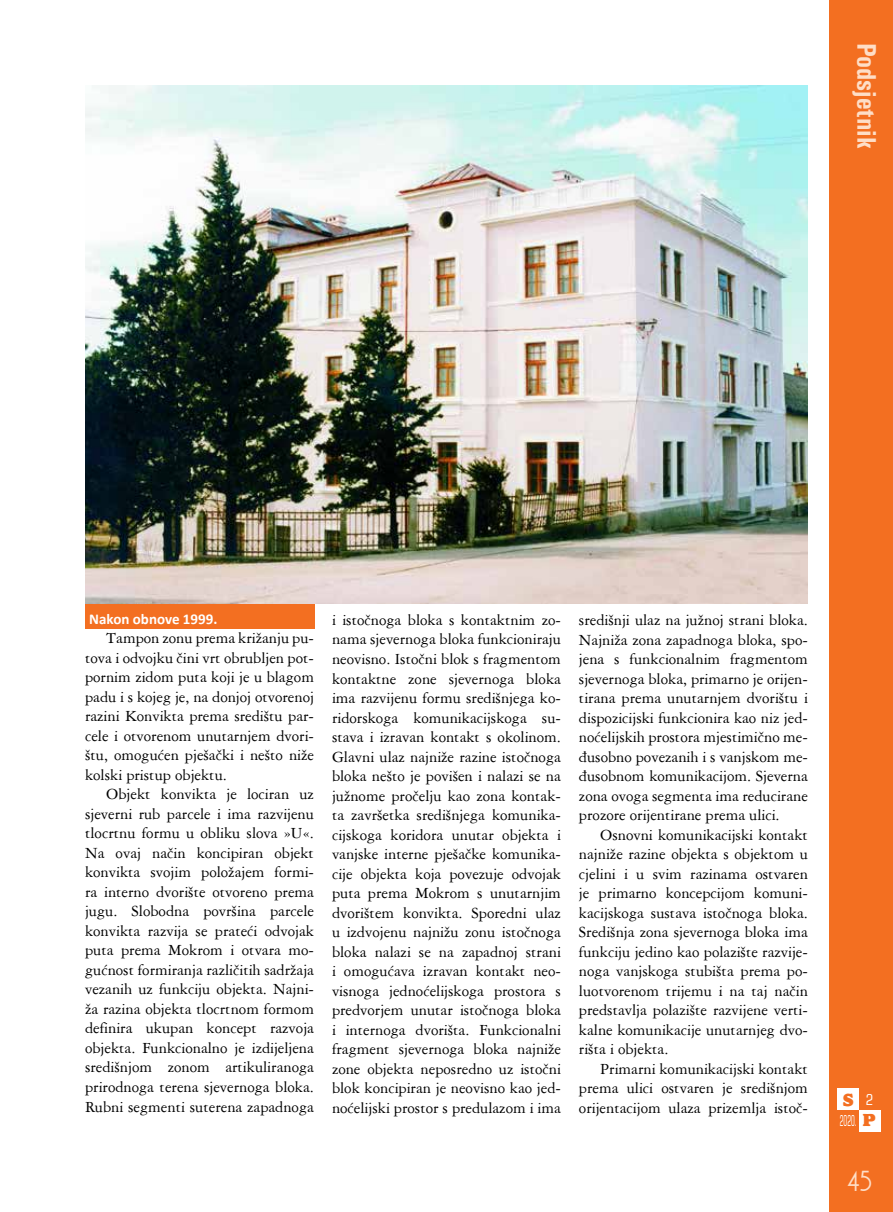
<style>
.page{position:relative;width:893px;height:1212px;background:#fff}
.page>*{position:absolute;margin:0;border:0;box-sizing:border-box;transform-origin:0 0}
.t1{font:700 condensed 27px "Univers";color:#fedec7}
.t2{font:27px "Andes";color:#fedec7}
.t3{font:800 18px "Alfredo";color:#f36f21}
.t4{font:16.5px/19.5px "American Garamond BT";color:#000;text-align:justify}
.t5{font:700 15px "Calibri";color:#fff}
.t6{font:condensed 15px "Square 721 BT";color:#fff;scale:.5 1}
.t7{font:condensed 15px "Square 721 BT";color:#fff}
.s1{font-family:"Alfredo";font-weight:800;font-stretch:normal;font-size:18px;color:#f36f21}
</style>
<div class="page">
<div style="left:829px;top:0;width:64px;height:1212px;background:#f36f21"></div>
<div style="left:838px;top:1089px;width:21px;height:21px;background:#fff"></div>
<div style="left:859px;top:1110px;width:21px;height:21px;background:#fff"></div>
<img style="left:85px;top:85px;width:723px;height:519px">
<div style="left:85px;top:604px;width:230px;height:25px;background:#f36f21"></div>
<h1 class="t1" style="left:883px;top:43px;width:108px;rotate:90deg">Podsjetnik</h1>
<p class="t5" style="left:89px;top:608px;width:130px">Nakon obnove 1999.</p>
<p class="t4" style="left:85px;top:628px;width:230px;text-indent:21px">Tampon zonu prema križanju pu&shy;tova i odvojku čini vrt obrubljen pot&shy;pornim zidom puta koji je u blagom padu i s kojeg je, na donjoj otvorenoj razini Konvikta prema središtu par&shy;cele i otvorenom unutarnjem dvori&shy;štu, omogućen pješački i nešto niže kolski pristup objektu.</p>
<p class="t4" style="left:85px;top:784px;width:230px;text-indent:21px">Objekt konvikta je lociran uz sjeverni rub parcele i ima razvijenu tlocrtnu formu u obliku slova »U«.<br>Na ovaj način koncipiran objekt konvikta svojim položajem formi&shy;ra interno dvorište otvoreno prema jugu. Slobodna površina parcele konvikta razvija se prateći odvojak puta prema Mokrom i otvara mo&shy;gućnost formiranja različitih sadržaja vezanih uz funkciju objekta. Najni&shy;ža razina objekta tlocrtnom formom definira ukupan koncept razvoja objekta. Funkcionalno je izdijeljena središnjom zonom artikuliranoga prirodnoga terena sjevernoga bloka.<br>Rubni segmenti suterena zapadnoga</p>
<p class="t4" style="left:332px;top:610px;width:230px">i istočnoga bloka s kontaktnim zo&shy;nama sjevernoga bloka funkcioniraju neovisno. Istočni blok s fragmentom kontaktne zone sjevernoga bloka ima razvijenu formu središnjega ko&shy;ridorskoga komunikacijskoga su&shy;stava i izravan kontakt s okolinom.<br>Glavni ulaz najniže razine istočnoga bloka nešto je povišen i nalazi se na južnome pročelju kao zona kontak&shy;ta završetka središnjega komunika&shy;cijskoga koridora unutar objekta i vanjske interne pješačke komunika&shy;cije objekta koja povezuje odvojak puta prema Mokrom s unutarnjim dvorištem konvikta. Sporedni ulaz u izdvojenu najnižu zonu istočnoga bloka nalazi se na zapadnoj strani i omogućava izravan kontakt neo&shy;visnoga jednoćelijskoga prostora s predvorjem unutar istočnoga bloka i internoga dvorišta. Funkcionalni fragment sjevernoga bloka najniže zone objekta neposredno uz istočni blok koncipiran je neovisno kao jed&shy;noćelijski prostor s predulazom i ima</p>
<p class="t4" style="left:579px;top:610px;width:230px">središnji ulaz na južnoj strani bloka.<br>Najniža zona zapadnoga bloka, spo&shy;jena s funkcionalnim fragmentom sjevernoga bloka, primarno je orijen&shy;tirana prema unutarnjem dvorištu i dispozicijski funkcionira kao niz jed&shy;noćelijskih prostora mjestimično me&shy;đusobno povezanih i s vanjskom me&shy;đusobnom komunikacijom. Sjeverna zona ovoga segmenta ima reducirane prozore orijentirane prema ulici.</p>
<p class="t4" style="left:579px;top:824px;width:230px;text-indent:21px">Osnovni komunikacijski kontakt najniže razine objekta s objektom u cjelini i u svim razinama ostvaren je primarno koncepcijom komuni&shy;kacijskoga sustava istočnoga bloka.<br>Središnja zona sjevernoga bloka ima funkciju jedino kao polazište razvije&shy;noga vanjskoga stubišta prema po&shy;luotvorenom trijemu i na taj način predstavlja polazište razvijene verti&shy;kalne komunikacije unutarnjeg dvo&shy;rišta i objekta.</p>
<p class="t4" style="left:579px;top:1058px;width:230px;text-indent:21px">Primarni komunikacijski kontakt prema ulici ostvaren je središnjom orijentacijom ulaza prizemlja istoč-</p>
<p class="t3" style="left:843px;top:1090px;width:12px">S</p>
<p class="t6" style="left:840px;top:1112px;width:73px">2020. <span class="s1">p</span></p>
<p class="t7" style="left:866px;top:1090px;width:9px">2</p>
<h1 class="t2" style="left:847px;top:1169px;width:26px">45</h1>
</div>
